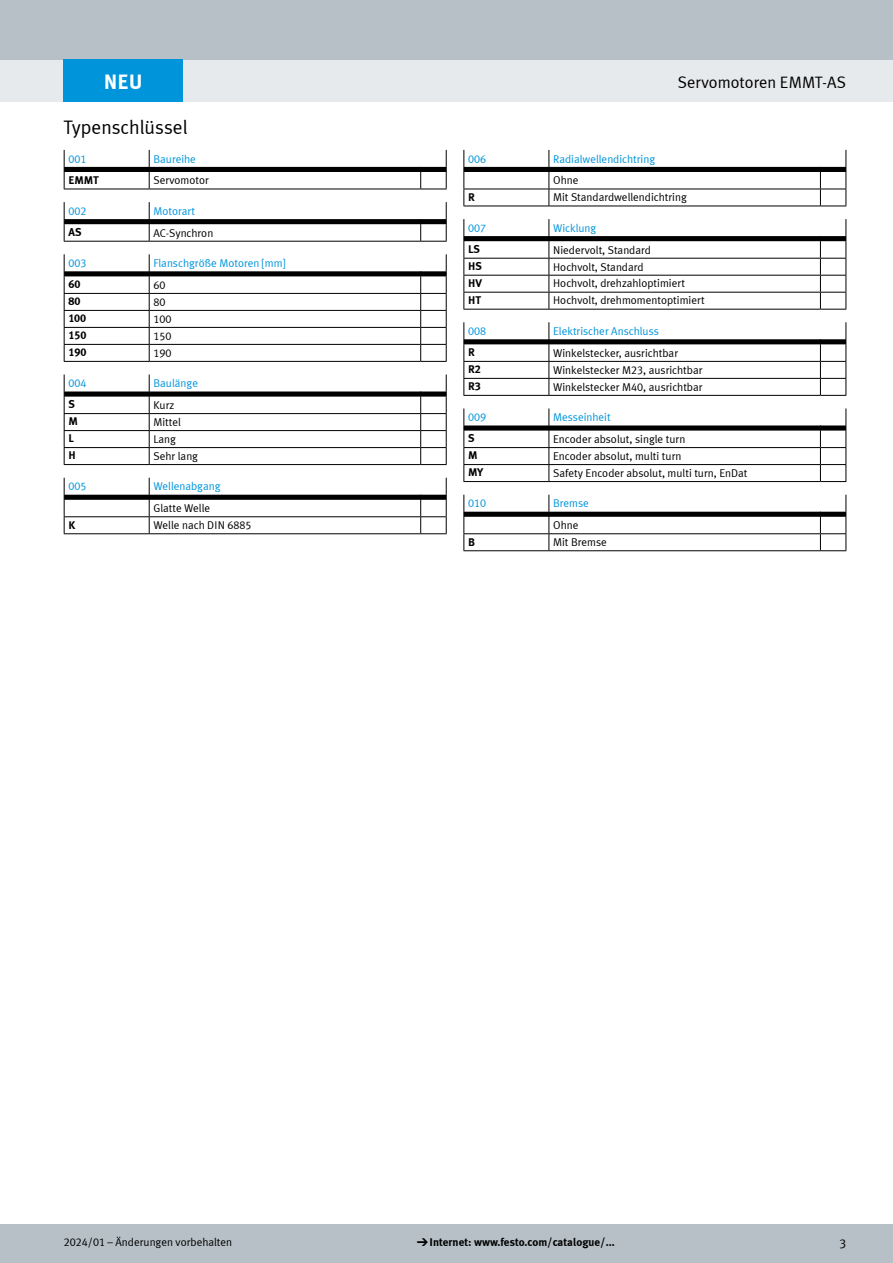
<style>
.page{position:relative;width:893px;height:1263px;background:#fff}
.page>*{position:absolute;margin:0;border:0;box-sizing:border-box;transform-origin:0 0}
.t1{font:700 21px "Meta Plus LF";color:#fff}
.t2{font:19.5px "Meta Plus LF";color:#000}
.t3{font:16.5px "Meta Plus LF";color:#000}
.t4{font:12.75px "Meta Plus LF";color:#000}
.t5{font:11.25px "Meta Plus LF";color:#000}
.t6{font:11.25px "Meta Plus LF";color:#0095db}
.t7{font:700 11.25px "Meta Plus LF";color:#000}
.s1{font-family:"Meto Pict 182";font-weight:400}
</style>
<div class="page">
<div style="left:0;top:1225px;width:893px;height:38px;background:#b6c0c6"></div>
<div style="left:0;top:60px;width:893px;height:42px;background:#e7eaec"></div>
<div style="left:0;top:0;width:893px;height:60px;background:#b6c0c6"></div>
<div style="left:64px;top:60px;width:119px;height:42px;background:#0095db"></div>
<svg style="left:64px;top:150px;width:383px;height:40px"></svg>
<svg style="left:64px;top:202px;width:383px;height:40px"></svg>
<svg style="left:64px;top:254px;width:383px;height:108px"></svg>
<svg style="left:64px;top:374px;width:383px;height:91px"></svg>
<svg style="left:64px;top:478px;width:383px;height:56px"></svg>
<svg style="left:463px;top:150px;width:384px;height:57px"></svg>
<svg style="left:463px;top:219px;width:384px;height:91px"></svg>
<svg style="left:463px;top:322px;width:384px;height:74px"></svg>
<svg style="left:463px;top:408px;width:384px;height:74px"></svg>
<svg style="left:463px;top:495px;width:384px;height:56px"></svg>
<h1 class="t1" style="left:104px;top:68px;width:40px">NEU</h1>
<h2 class="t2" style="left:63px;top:116px;width:126px">Typenschlüssel</h2>
<p class="t6" style="left:68px;top:152px;width:20px">001</p>
<p class="t6" style="left:153px;top:152px;width:44px">Baureihe</p>
<p class="t7" style="left:68px;top:173px;width:32px">EMMT</p>
<p class="t5" style="left:153px;top:174px;width:57px">Servomotor</p>
<p class="t6" style="left:68px;top:204px;width:20px">002</p>
<p class="t6" style="left:153px;top:204px;width:43px">Motorart</p>
<p class="t7" style="left:68px;top:225px;width:15px">AS</p>
<p class="t5" style="left:153px;top:226px;width:61px">AC-Synchron</p>
<p class="t6" style="left:68px;top:256px;width:20px">003</p>
<p class="t6" style="left:153px;top:256px;width:134px">Flanschgröße Motoren [mm]</p>
<p class="t7" style="left:68px;top:277px;width:14px">60</p>
<p class="t5" style="left:153px;top:278px;width:14px">60</p>
<p class="t7" style="left:68px;top:294px;width:14px">80</p>
<p class="t5" style="left:153px;top:295px;width:14px">80</p>
<p class="t7" style="left:68px;top:311px;width:19px">100</p>
<p class="t5" style="left:153px;top:312px;width:20px">100</p>
<p class="t7" style="left:68px;top:328px;width:20px">150</p>
<p class="t5" style="left:153px;top:329px;width:20px">150</p>
<p class="t7" style="left:68px;top:345px;width:20px">190</p>
<p class="t5" style="left:153px;top:346px;width:20px">190</p>
<p class="t6" style="left:68px;top:377px;width:20px">004</p>
<p class="t6" style="left:153px;top:377px;width:46px">Baulänge</p>
<p class="t7" style="left:68px;top:397px;width:8px">S</p>
<p class="t5" style="left:153px;top:398px;width:22px">Kurz</p>
<p class="t7" style="left:68px;top:414px;width:11px">M</p>
<p class="t5" style="left:153px;top:415px;width:29px">Mittel</p>
<p class="t7" style="left:68px;top:431px;width:7px">L</p>
<p class="t5" style="left:153px;top:432px;width:24px">Lang</p>
<p class="t7" style="left:68px;top:448px;width:9px">H</p>
<p class="t5" style="left:153px;top:449px;width:46px">Sehr lang</p>
<p class="t6" style="left:68px;top:480px;width:20px">005</p>
<p class="t6" style="left:153px;top:480px;width:69px">Wellenabgang</p>
<p class="t5" style="left:153px;top:501px;width:58px">Glatte Welle</p>
<p class="t7" style="left:68px;top:517px;width:8px">K</p>
<p class="t5" style="left:153px;top:518px;width:100px">Welle nach DIN 6885</p>
<h3 class="t3" style="left:678px;top:73px;width:170px">Servomotoren EMMT-AS</h3>
<p class="t6" style="left:468px;top:152px;width:20px">006</p>
<p class="t6" style="left:553px;top:152px;width:104px">Radialwellendichtring</p>
<p class="t5" style="left:553px;top:174px;width:27px">Ohne</p>
<p class="t7" style="left:468px;top:190px;width:8px">R</p>
<p class="t5" style="left:553px;top:191px;width:135px">Mit Standardwellendichtring</p>
<p class="t6" style="left:468px;top:221px;width:20px">007</p>
<p class="t6" style="left:553px;top:221px;width:45px">Wicklung</p>
<p class="t7" style="left:468px;top:242px;width:14px">LS</p>
<p class="t5" style="left:553px;top:243px;width:99px">Niedervolt, Standard</p>
<p class="t7" style="left:468px;top:259px;width:15px">HS</p>
<p class="t5" style="left:553px;top:260px;width:92px">Hochvolt, Standard</p>
<p class="t7" style="left:468px;top:276px;width:15px">HV</p>
<p class="t5" style="left:553px;top:277px;width:133px">Hochvolt, drehzahloptimiert</p>
<p class="t7" style="left:468px;top:293px;width:15px">HT</p>
<p class="t5" style="left:553px;top:294px;width:153px">Hochvolt, drehmomentoptimiert</p>
<p class="t6" style="left:468px;top:324px;width:20px">008</p>
<p class="t6" style="left:553px;top:324px;width:107px">Elektrischer Anschluss</p>
<p class="t7" style="left:468px;top:345px;width:8px">R</p>
<p class="t5" style="left:553px;top:346px;width:126px">Winkelstecker, ausrichtbar</p>
<p class="t7" style="left:468px;top:362px;width:14px">R2</p>
<p class="t5" style="left:553px;top:363px;width:151px">Winkelstecker M23, ausrichtbar</p>
<p class="t7" style="left:468px;top:379px;width:14px">R3</p>
<p class="t5" style="left:553px;top:380px;width:151px">Winkelstecker M40, ausrichtbar</p>
<p class="t6" style="left:468px;top:410px;width:20px">009</p>
<p class="t6" style="left:553px;top:410px;width:59px">Messeinheit</p>
<p class="t7" style="left:468px;top:431px;width:8px">S</p>
<p class="t5" style="left:553px;top:432px;width:134px">Encoder absolut, single turn</p>
<p class="t7" style="left:468px;top:448px;width:11px">M</p>
<p class="t5" style="left:553px;top:449px;width:130px">Encoder absolut, multi turn</p>
<p class="t7" style="left:468px;top:465px;width:17px">MY</p>
<p class="t5" style="left:553px;top:466px;width:196px">Safety Encoder absolut, multi turn, EnDat</p>
<p class="t6" style="left:468px;top:497px;width:20px">010</p>
<p class="t6" style="left:553px;top:497px;width:37px">Bremse</p>
<p class="t5" style="left:553px;top:518px;width:27px">Ohne</p>
<p class="t7" style="left:468px;top:534px;width:8px">B</p>
<p class="t5" style="left:553px;top:535px;width:55px">Mit Bremse</p>
<p class="t5" style="left:64px;top:1236px;width:170px">2024/01 – Änderungen vorbehalten</p>
<p class="t7" style="left:417px;top:1235px;width:199px"><span class="s1">d</span>Internet: www.festo.com/catalogue/...</p>
<p class="t4" style="left:839px;top:1235px;width:8px">3</p>
</div>
